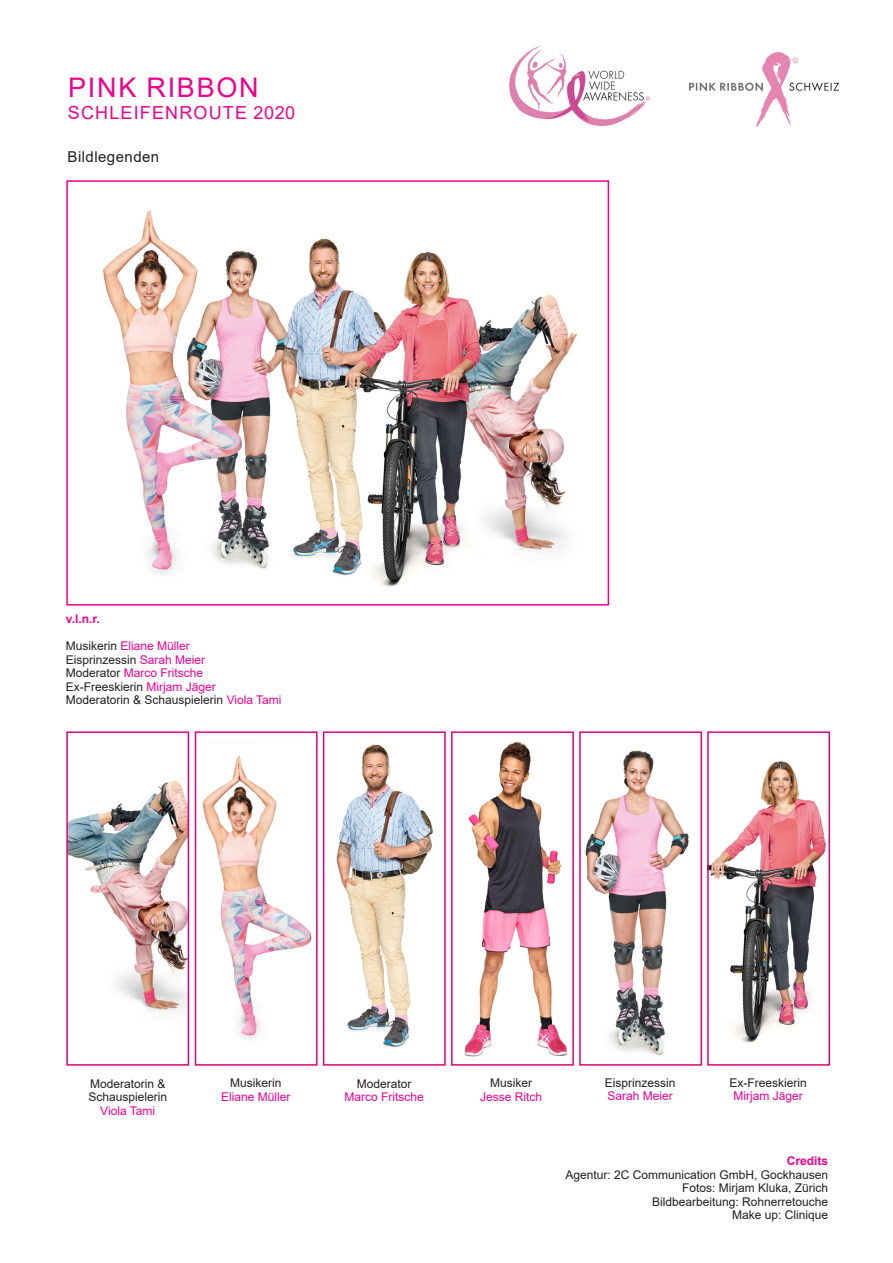
<style>
.page{position:relative;width:893px;height:1263px;background:#fff}
.page>*{position:absolute;margin:0;border:0;box-sizing:border-box;transform-origin:0 0}
.t1{font:27px "Arial";letter-spacing:.065em;color:#ed028c}
.t2{font:18px "Arial";letter-spacing:.065em;color:#ed028c}
.t3{font:15px "Arial";letter-spacing:.03em;color:#231f20}
.t4{font:12px "Arial";color:#231f20}
.t5{font:12px "Arial";color:#ed028c}
.t6{font:700 12px "Arial";color:#ed028c}
.s1{color:#231f20}
.s2{color:#ed028c}
</style>
<div class="page">
<img style="left:69px;top:780px;width:117px;height:232px">
<div style="left:66px;top:731px;width:123px;height:335px;border:2px solid #e2007a"></div>
<img style="left:103px;top:210px;width:475px;height:377px">
<div style="left:66px;top:180px;width:543px;height:425px;border:2px solid #ed028c"></div>
<img style="left:202px;top:756px;width:110px;height:283px">
<div style="left:195px;top:731px;width:123px;height:335px;border:2px solid #e2007a"></div>
<img style="left:336px;top:744px;width:97px;height:303px">
<div style="left:323px;top:731px;width:123px;height:335px;border:2px solid #e2007a"></div>
<img style="left:464px;top:741px;width:103px;height:316px">
<div style="left:451px;top:731px;width:123px;height:335px;border:2px solid #e2007a"></div>
<img style="left:710px;top:761px;width:116px;height:282px">
<div style="left:707px;top:731px;width:123px;height:335px;border:2px solid #e2007a"></div>
<img style="left:509px;top:46px;width:142px;height:80px">
<img style="left:585px;top:750px;width:104px;height:306px">
<div style="left:579px;top:731px;width:123px;height:335px;border:2px solid #e2007a"></div>
<img style="left:689px;top:53px;width:150px;height:74px">
<p class="t1" style="left:68px;top:69px;width:192px">PINK RIBBON</p>
<p class="t2" style="left:68px;top:100px;width:229px">SCHLEIFENROUTE 2020</p>
<p class="t3" style="left:68px;top:146px;width:93px">Bildlegenden</p>
<p class="t6" style="left:66px;top:610px;width:35px">v.l.n.r.</p>
<p class="t5" style="left:66px;top:638px;width:126px"><span class="s1">Musikerin</span> Eliane Müller</p>
<p class="t4" style="left:66px;top:651px;width:141px">Eisprinzessin <span class="s2">Sarah Meier</span></p>
<p class="t5" style="left:66px;top:665px;width:139px"><span class="s1">Moderator</span> Marco Fritsche</p>
<p class="t4" style="left:66px;top:678px;width:152px">Ex-Freeskierin <span class="s2">Mirjam Jäger</span></p>
<p class="t4" style="left:66px;top:692px;width:217px">Moderatorin &amp; Schauspielerin <span class="s2">Viola Tami</span></p>
<p class="t4" style="left:90px;top:1075px;width:77px">Moderatorin &amp;</p>
<p class="t4" style="left:88px;top:1089px;width:80px">Schauspielerin</p>
<p class="t5" style="left:100px;top:1102px;width:56px">Viola Tami</p>
<p class="t4" style="left:230px;top:1075px;width:53px">Musikerin</p>
<p class="t5" style="left:221px;top:1088px;width:71px">Eliane Müller</p>
<p class="t4" style="left:357px;top:1075px;width:56px">Moderator</p>
<p class="t5" style="left:345px;top:1089px;width:81px">Marco Fritsche</p>
<p class="t4" style="left:490px;top:1075px;width:43px">Musiker</p>
<p class="t5" style="left:480px;top:1088px;width:64px">Jesse Ritch</p>
<p class="t4" style="left:605px;top:1074px;width:72px">Eisprinzessin</p>
<p class="t5" style="left:607px;top:1088px;width:67px">Sarah Meier</p>
<p class="t4" style="left:729px;top:1074px;width:79px">Ex-Freeskierin</p>
<p class="t5" style="left:733px;top:1088px;width:71px">Mirjam Jäger</p>
<p class="t6" style="left:787px;top:1153px;width:43px">Credits</p>
<p class="t4" style="left:565px;top:1166px;width:264px">Agentur: 2C Communication GmbH, Gockhausen</p>
<p class="t4" style="left:682px;top:1180px;width:148px">Fotos: Mirjam Kluka, Zürich</p>
<p class="t4" style="left:652px;top:1193px;width:178px">Bildbearbeitung: Rohnerretouche</p>
<p class="t4" style="left:732px;top:1207px;width:98px">Make up: Clinique</p>
</div>
